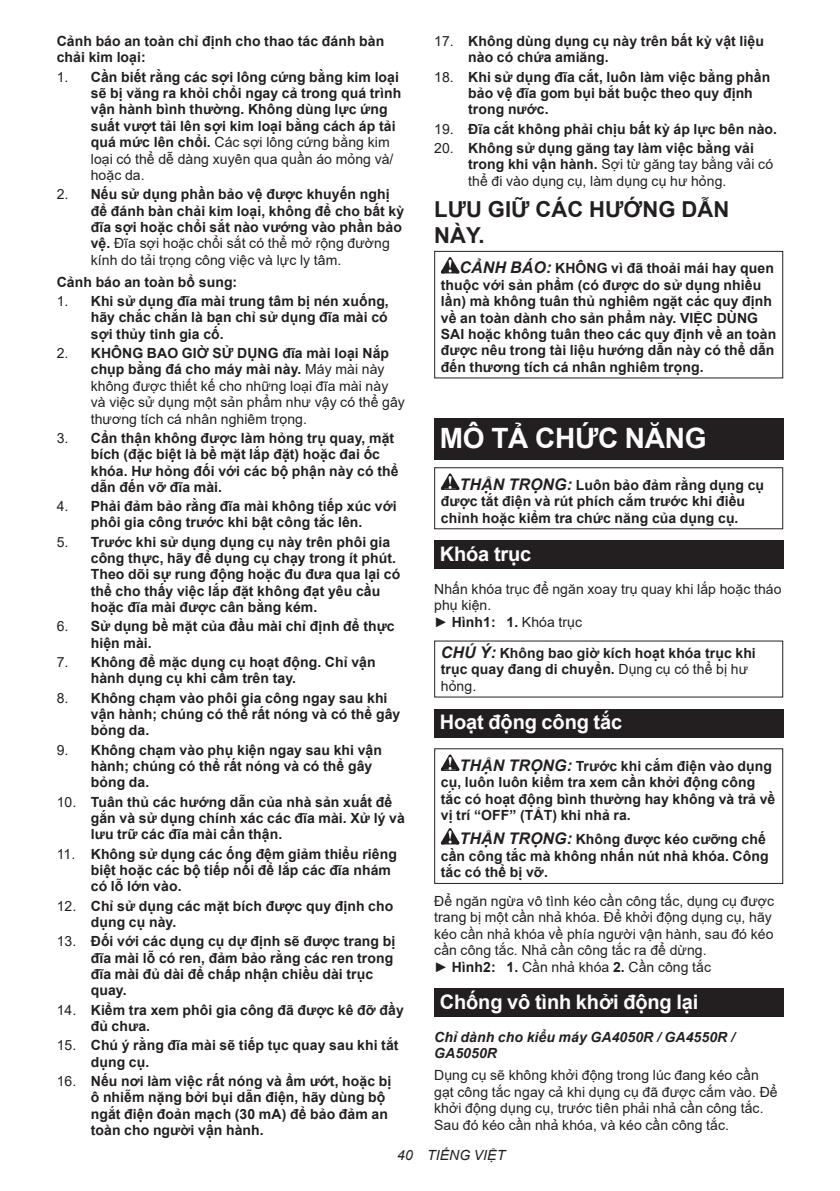
<style>
.page{position:relative;width:840px;height:1191px;background:#fff}
.page>*{position:absolute;margin:0;border:0;box-sizing:border-box;transform-origin:0 0}
.t1{font:700 28px "Arial";letter-spacing:-.01em;color:#fff}
.t2{font:700 22px/25.8px "Arial";letter-spacing:.005em;color:#231f20}
.t3{font:700 20px "Arial";letter-spacing:-.01em;color:#fff}
.t4{font:700 14px/16.4px "Arial";letter-spacing:.005em;color:#231f20}
.t5{font:14px/16.4px "Arial";letter-spacing:.005em;color:#231f20}
.t6{font:italic 700 14px/16.4px "Arial";letter-spacing:.005em;color:#231f20}
.t7{font:italic 14px "Arial";letter-spacing:.005em;color:#231f20}
.s1{font-weight:400}
.s2{font-weight:700}
.s3{font-style:italic;font-size:16px}
</style>
<div class="page">
<svg style="left:440px;top:257px;width:19px;height:16px"></svg>
<div style="left:434px;top:251px;width:348px;height:127px;border:1px solid #231f20"></div>
<div style="left:434px;top:418px;width:348px;height:41px;background:#231f20"></div>
<svg style="left:440px;top:473px;width:19px;height:17px"></svg>
<div style="left:434px;top:467px;width:348px;height:62px;border:1px solid #231f20"></div>
<div style="left:434px;top:540px;width:348px;height:29px;background:#231f20"></div>
<div style="left:434px;top:709px;width:348px;height:28px;background:#231f20"></div>
<svg style="left:440px;top:754px;width:19px;height:17px"></svg>
<svg style="left:440px;top:828px;width:19px;height:16px"></svg>
<div style="left:434px;top:748px;width:348px;height:136px;border:1px solid #231f20"></div>
<div style="left:434px;top:988px;width:348px;height:29px;background:#231f20"></div>
<p class="t4" style="left:57px;top:33px;width:329px">Cảnh báo an toàn chỉ định cho thao tác đánh bàn chải kim loại:</p>
<p class="t4" style="left:91px;top:69px;width:312px;text-indent:-34px"><span class="s1">1.</span> Cần biết rằng các sợi lông cứng bằng kim loại sẽ bị văng ra khỏi chổi ngay cả trong quá trình vận hành bình thường. Không dùng lực ứng suất vượt tải lên sợi kim loại bằng cách áp tải quá mức lên chổi. <span class="s1">Các sợi lông cứng bằng kim loại có thể dễ dàng xuyên qua quần áo mỏng và/ hoặc da.</span></p>
<p class="t4" style="left:91px;top:186px;width:315px;text-indent:-34px"><span class="s1">2.</span> Nếu sử dụng phần bảo vệ được khuyến nghị để đánh bàn chải kim loại, không để cho bất kỳ đĩa sợi hoặc chổi sắt nào vướng vào phần bảo vệ. <span class="s1">Đĩa sợi hoặc chổi sắt có thể mở rộng đường kính do tải trọng công việc và lực ly tâm.</span></p>
<p class="t4" style="left:57px;top:274px;width:182px">Cảnh báo an toàn bổ sung:</p>
<p class="t4" style="left:91px;top:293px;width:299px;text-align:justify;text-indent:-34px"><span class="s1">1.</span> Khi sử dụng đĩa mài trung tâm bị nén xuống, hãy chắc chắn là bạn chỉ sử dụng đĩa mài có sợi thủy tinh gia cố.</p>
<p class="t5" style="left:91px;top:345px;width:315px;text-indent:-34px">2. <span class="s2">KHÔNG BAO GIỜ SỬ DỤNG đĩa mài loại Nắp chụp bằng đá cho máy mài này.</span> Máy mài này không được thiết kế cho những loại đĩa mài này và việc sử dụng một sản phẩm như vậy có thể gây thương tích cá nhân nghiêm trọng.</p>
<p class="t4" style="left:91px;top:430px;width:309px;text-indent:-34px"><span class="s1">3.</span> Cẩn thận không được làm hỏng trụ quay, mặt bích (đặc biệt là bề mặt lắp đặt) hoặc đai ốc khóa. Hư hỏng đối với các bộ phận này có thể dẫn đến vỡ đĩa mài.</p>
<p class="t4" style="left:57px;top:498px;width:341px;text-align:center"><span class="s1">4.</span> Phải đảm bảo rằng đĩa mài không tiếp xúc với phôi gia công trước khi bật công tắc lên.</p>
<p class="t4" style="left:91px;top:534px;width:311px;text-indent:-34px"><span class="s1">5.</span> Trước khi sử dụng dụng cụ này trên phôi gia công thực, hãy để dụng cụ chạy trong ít phút.<br>Theo dõi sự rung động hoặc đu đưa qua lại có thể cho thấy việc lắp đặt không đạt yêu cầu hoặc đĩa mài được cân bằng kém.</p>
<p class="t4" style="left:91px;top:618px;width:305px;text-indent:-34px"><span class="s1">6.</span> Sử dụng bề mặt của đầu mài chỉ định để thực hiện mài.</p>
<p class="t4" style="left:91px;top:654px;width:286px;text-indent:-34px"><span class="s1">7.</span> Không để mặc dụng cụ hoạt động. Chỉ vận hành dụng cụ khi cầm trên tay.</p>
<p class="t4" style="left:91px;top:689px;width:311px;text-indent:-34px"><span class="s1">8.</span> Không chạm vào phôi gia công ngay sau khi vận hành; chúng có thể rất nóng và có thể gây bỏng da.</p>
<p class="t4" style="left:91px;top:741px;width:292px;text-indent:-34px"><span class="s1">9.</span> Không chạm vào phụ kiện ngay sau khi vận hành; chúng có thể rất nóng và có thể gây bỏng da.</p>
<p class="t4" style="left:91px;top:793px;width:315px;text-indent:-34px"><span class="s1">10.</span> Tuân thủ các hướng dẫn của nhà sản xuất để gắn và sử dụng chính xác các đĩa mài. Xử lý và lưu trữ các đĩa mài cẩn thận.</p>
<p class="t4" style="left:91px;top:845px;width:307px;text-indent:-34px"><span class="s1">11.</span> Không sử dụng các ống đệm giảm thiểu riêng biệt hoặc các bộ tiếp nối để lắp các đĩa nhám có lỗ lớn vào.</p>
<p class="t4" style="left:91px;top:897px;width:304px;text-indent:-34px"><span class="s1">12.</span> Chỉ sử dụng các mặt bích được quy định cho dụng cụ này.</p>
<p class="t4" style="left:91px;top:933px;width:306px;text-indent:-34px"><span class="s1">13.</span> Đối với các dụng cụ dự định sẽ được trang bị đĩa mài lỗ có ren, đảm bảo rằng các ren trong đĩa mài đủ dài để chấp nhận chiều dài trục quay.</p>
<p class="t4" style="left:91px;top:1001px;width:314px;text-indent:-34px"><span class="s1">14.</span> Kiểm tra xem phôi gia công đã được kê đỡ đầy đủ chưa.</p>
<p class="t4" style="left:91px;top:1037px;width:309px;text-indent:-34px"><span class="s1">15.</span> Chú ý rằng đĩa mài sẽ tiếp tục quay sau khi tắt dụng cụ.</p>
<p class="t4" style="left:91px;top:1072px;width:302px;text-indent:-34px"><span class="s1">16.</span> Nếu nơi làm việc rất nóng và ẩm ướt, hoặc bị ô nhiễm nặng bởi bụi dẫn điện, hãy dùng bộ ngắt điện đoản mạch (30 mA) để bảo đảm an toàn cho người vận hành.</p>
<p class="t4" style="left:468px;top:33px;width:297px;text-indent:-34px"><span class="s1">17.</span> Không dùng dụng cụ này trên bất kỳ vật liệu nào có chứa amiăng.</p>
<p class="t4" style="left:468px;top:69px;width:303px;text-indent:-34px"><span class="s1">18.</span> Khi sử dụng đĩa cắt, luôn làm việc bằng phần bảo vệ đĩa gom bụi bắt buộc theo quy định trong nước.</p>
<p class="t4" style="left:434px;top:121px;width:344px"><span class="s1">19.</span> Đĩa cắt không phải chịu bất kỳ áp lực bên nào.</p>
<p class="t5" style="left:468px;top:139px;width:306px;text-indent:-34px">20. <span class="s2">Không sử dụng găng tay làm việc bằng vải trong khi vận hành.</span> Sợi từ găng tay bằng vải có thể đi vào dụng cụ, làm dụng cụ hư hỏng.</p>
<h2 class="t2" style="left:434px;top:197px;width:296px">LƯU GIỮ CÁC HƯỚNG DẪN<br>NÀY.</h2>
<p class="t4" style="left:440px;top:260px;width:337px;text-indent:19px"><span class="s3">CẢNH BÁO:</span> KHÔNG vì đã thoải mái hay quen thuộc với sản phẩm (có được do sử dụng nhiều lần) mà không tuân thủ nghiêm ngặt các quy định về an toàn dành cho sản phẩm này. VIỆC DÙNG SAI hoặc không tuân theo các quy định về an toàn được nêu trong tài liệu hướng dẫn này có thể dẫn đến thương tích cá nhân nghiêm trọng.</p>
<h1 class="t1" style="left:439px;top:418px;width:268px">MÔ TẢ CHỨC NĂNG</h1>
<p class="t4" style="left:440px;top:477px;width:324px;text-indent:19px"><span class="s3">THẬN TRỌNG:</span> Luôn bảo đảm rằng dụng cụ được tắt điện và rút phích cắm trước khi điều chỉnh hoặc kiểm tra chức năng của dụng cụ.</p>
<h3 class="t3" style="left:439px;top:539px;width:93px">Khóa trục</h3>
<p class="t5" style="left:434px;top:581px;width:348px">Nhấn khóa trục để ngăn xoay trụ quay khi lắp hoặc tháo phụ kiện.<br>► <span class="s2">Hình1: 1.</span> Khóa trục</p>
<p class="t4" style="left:440px;top:645px;width:316px"><span class="s3">CHÚ Ý:</span> Không bao giờ kích hoạt khóa trục khi trục quay đang di chuyển. <span class="s1">Dụng cụ có thể bị hư hỏng.</span></p>
<h3 class="t3" style="left:439px;top:708px;width:184px">Hoạt động công tắc</h3>
<p class="t4" style="left:440px;top:758px;width:336px;text-indent:19px"><span class="s3">THẬN TRỌNG:</span> Trước khi cắm điện vào dụng cụ, luôn luôn kiểm tra xem cần khởi động công tắc có hoạt động bình thường hay không và trả về vị trí “OFF” (TẮT) khi nhả ra.</p>
<p class="t4" style="left:440px;top:831px;width:329px;text-indent:19px"><span class="s3">THẬN TRỌNG:</span> Không được kéo cưỡng chế cần công tắc mà không nhấn nút nhả khóa. Công tắc có thể bị vỡ.</p>
<p class="t5" style="left:434px;top:892px;width:341px">Để ngăn ngừa vô tình kéo cần công tắc, dụng cụ được trang bị một cần nhả khóa. Để khởi động dụng cụ, hãy kéo cần nhả khóa về phía người vận hành, sau đó kéo cần công tắc. Nhả cần công tắc ra để dừng.<br>► <span class="s2">Hình2: 1.</span> Cần nhả khóa <span class="s2">2.</span> Cần công tắc</p>
<h3 class="t3" style="left:439px;top:987px;width:260px">Chống vô tình khởi động lại</h3>
<p class="t6" style="left:434px;top:1029px;width:302px">Chỉ dành cho kiểu máy GA4050R / GA4550R /<br>GA5050R</p>
<p class="t5" style="left:434px;top:1067px;width:345px">Dụng cụ sẽ không khởi động trong lúc đang kéo cần gạt công tắc ngay cả khi dụng cụ đã được cắm vào. Để khởi động dụng cụ, trước tiên phải nhả cần công tắc.<br>Sau đó kéo cần nhả khóa, và kéo cần công tắc.</p>
<p class="t7" style="left:397px;top:1146px;width:109px">40 TIẾNG VIỆT</p>
</div>
